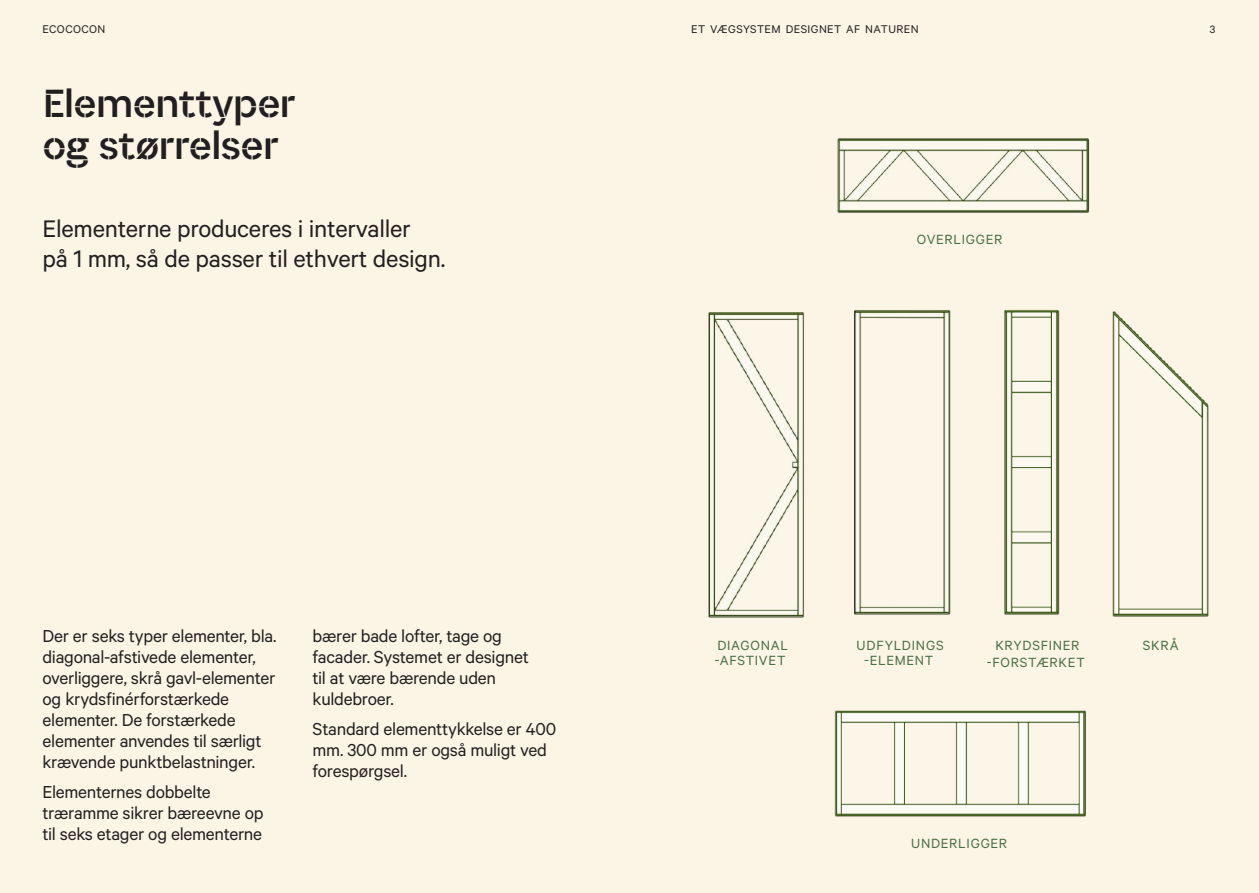
<style>
.page{position:relative;width:1259px;height:893px;background:#fff}
.page>*{position:absolute;margin:0;border:0;box-sizing:border-box;transform-origin:0 0}
.t1{font:42px/42px "Associate Sans Stencil";letter-spacing:-.02em;color:#231f20}
.t2{font:27px/30px "Calibre";letter-spacing:-.01em;color:#231f20}
.t3{font:19.5px/21px "Calibre";letter-spacing:-.015em;color:#231f20}
.t4{font:15px/15px "Calibre";letter-spacing:.05em;color:#497044;text-align:center}
.t5{font:12.6px "Calibre";letter-spacing:.035em;color:#231f20}
.t6{font:12px "Calibre";color:#231f20}
</style>
<div class="page">
<div style="left:597px;top:0;width:662px;height:893px;background:#fcf4e4"></div>
<div style="left:0;top:0;width:660px;height:893px;background:#fcf4e4"></div>
<img style="left:708px;top:312px;width:96px;height:306px">
<img style="left:854px;top:310px;width:97px;height:305px">
<img style="left:1004px;top:310px;width:56px;height:305px">
<img style="left:1112px;top:311px;width:97px;height:306px">
<img style="left:834px;top:710px;width:252px;height:107px">
<img style="left:837px;top:138px;width:253px;height:75px">
<p class="t5" style="left:43px;top:22px;width:64px">ECOCOCON</p>
<p class="t5" style="left:691px;top:22px;width:229px">ET VÆGSYSTEM DESIGNET AF NATUREN</p>
<p class="t6" style="left:1209px;top:22px;width:7px">3</p>
<h1 class="t1" style="left:43px;top:81px;width:255px">Elementtyper og størrelser</h1>
<h2 class="t2" style="left:43px;top:213px;width:404px">Elementerne produceres i intervaller<br>på 1 mm, så de passer til ethvert design.</h2>
<p class="t3" style="left:43px;top:625px;width:235px">Der er seks typer elementer, bla. diagonal-afstivede elementer, overliggere, skrå gavl-elementer og krydsfinérforstærkede elementer. De forstærkede elementer anvendes til særligt krævende punktbelastninger.</p>
<p class="t3" style="left:43px;top:781px;width:222px">Elementernes dobbelte træramme sikrer bæreevne op til seks etager og elementerne</p>
<p class="t3" style="left:313px;top:625px;width:218px">bærer bade lofter, tage og facader. Systemet er designet til at være bærende uden kuldebroer.</p>
<p class="t3" style="left:313px;top:718px;width:245px">Standard elementtykkelse er 400 mm. 300 mm er også muligt ved forespørgsel.</p>
<p class="t4" style="left:917px;top:231px;width:87px">OVERLIGGER</p>
<p class="t4" style="left:714px;top:638px;width:75px;text-align:left">DIAGONAL -AFSTIVET</p>
<p class="t4" style="left:856px;top:638px;width:89px">UDFYLDINGS -ELEMENT</p>
<p class="t4" style="left:987px;top:637px;width:100px;line-height:16.5px">KRYDSFINER -FORSTÆRKET</p>
<p class="t4" style="left:1142px;top:638px;width:37px">SKRÅ</p>
<p class="t4" style="left:911px;top:835px;width:98px">UNDERLIGGER</p>
</div>
